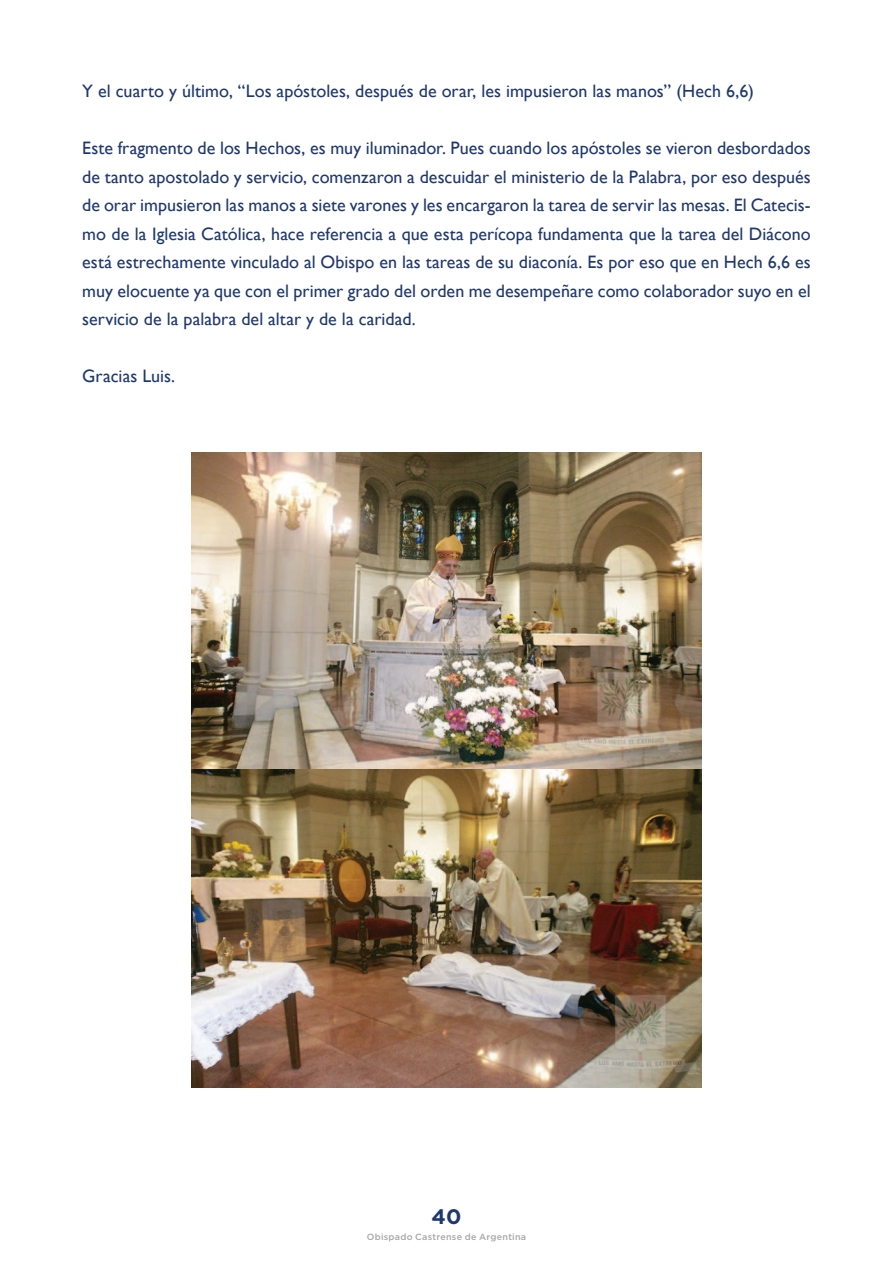
<style>
.page{position:relative;width:893px;height:1263px;background:#fff}
.page>*{position:absolute;margin:0;border:0;box-sizing:border-box;transform-origin:0 0}
.t1{font:700 21px "Gotham";color:#1f386f}
.t2{font:18px/28.5px "Gill Sans";color:#1f386f;text-align:justify}
.t3{font:500 9px "Gotham";letter-spacing:.03em;color:#a8a7a7}
</style>
<div class="page">
<img style="left:192px;top:453px;width:509px;height:316px">
<img style="left:192px;top:769px;width:509px;height:319px">
<p class="t2" style="left:82px;top:79px;width:673px">Y el cuarto y último, “Los apóstoles, después de orar, les impusieron las manos” (Hech 6,6)</p>
<p class="t2" style="left:82px;top:136px;width:730px">Este fragmento de los Hechos, es muy iluminador. Pues cuando los apóstoles se vieron desbordados de tanto apostolado y servicio, comenzaron a descuidar el ministerio de la Palabra, por eso después de orar impusieron las manos a siete varones y les encargaron la tarea de servir las mesas. El Catecis&shy;mo de la Iglesia Católica, hace referencia a que esta perícopa fundamenta que la tarea del Diácono está estrechamente vinculado al Obispo en las tareas de su diaconía. Es por eso que en Hech 6,6 es muy elocuente ya que con el primer grado del orden me desempeñare como colaborador suyo en el servicio de la palabra del altar y de la caridad.</p>
<p class="t2" style="left:82px;top:364px;width:95px">Gracias Luis.</p>
<p class="t1" style="left:432px;top:1204px;width:31px">40</p>
<p class="t3" style="left:367px;top:1233px;width:161px">Obispado Castrense de Argentina</p>
</div>
